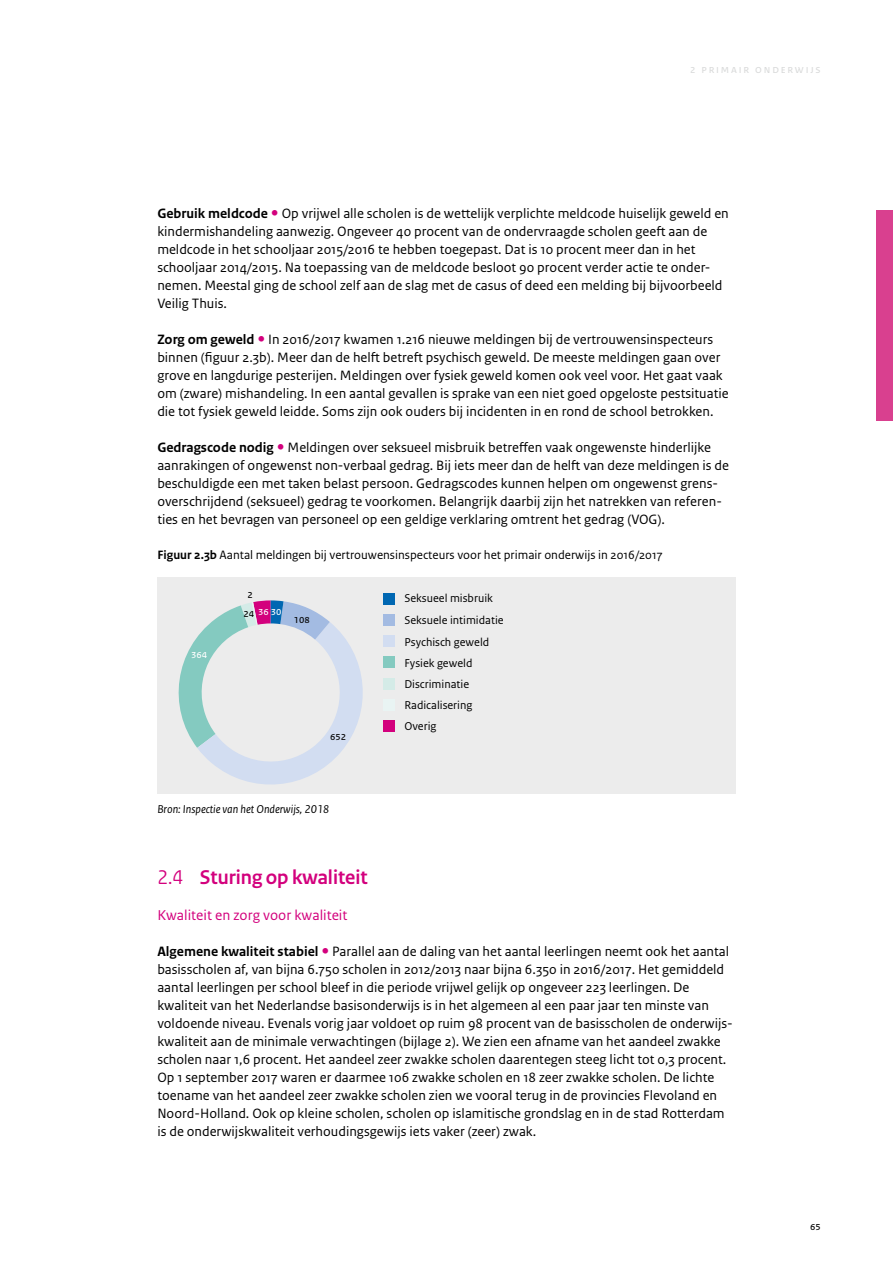
<style>
.page{position:relative;width:893px;height:1263px;background:#fff}
.page>*{position:absolute;margin:0;border:0;box-sizing:border-box;transform-origin:0 0}
._07_RO_Alineakop{font:700 21px "Rijksoverheid Sans Heading";color:#d3007d}
._08_RO_Tussenkop{font:15px "Rijksoverheid Sans Text";color:#d3007d}
._10_RO_Broodtekst__B{font:14.25px/18px "Rijksoverheid Sans Text";color:#000}
._05_RO_Tabel_figuur{font:12.75px "Rijksoverheid Sans Text";color:#000}
.t1{font:12px/19px "Rijksoverheid Sans Text";color:#000;text-align:center}
.Bronvermelding{font:italic 12px "Rijksoverheid Sans Text";color:#000}
.t2{font:12px "Rijksoverheid Sans Text";letter-spacing:.15em;color:#d9dada}
.t3{font:12px "Rijksoverheid Sans Text";color:#fff}
.s1{font-weight:700}
.s2{font-weight:400}
</style>
<div class="page">
<div style="left:876px;top:210px;width:17px;height:211px;background:#d9408f"></div>
<div style="left:157px;top:578px;width:579px;height:216px;background:#ececec"></div>
<div style="left:383px;top:720px;width:12px;height:12px;background:#d3007d"></div>
<div style="left:383px;top:699px;width:12px;height:11px;background:#e9f4f3"></div>
<div style="left:383px;top:678px;width:12px;height:11px;background:#d4ebe7"></div>
<div style="left:383px;top:657px;width:12px;height:11px;background:#84cac0"></div>
<div style="left:383px;top:635px;width:12px;height:12px;background:#d2ddf1"></div>
<div style="left:383px;top:614px;width:12px;height:11px;background:#a3bbe2"></div>
<div style="left:383px;top:593px;width:12px;height:11px;background:#0067b2"></div>
<svg style="left:178px;top:600px;width:185px;height:185px"></svg>
<p class="t2" style="left:690px;top:63px;width:132px">2 primair onderwijs</p>
<p class="_10_RO_Broodtekst__B" style="left:157px;top:204px;width:573px"><span class="s1">Gebruik meldcode</span> Op vrijwel alle scholen is de wettelijk verplichte meldcode huiselijk geweld en kindermishandeling aanwezig. Ongeveer 40 procent van de ondervraagde scholen geeft aan de meldcode in het schooljaar 2015/2016 te hebben toegepast. Dat is 10 procent meer dan in het schooljaar 2014/2015. Na toepassing van de meldcode besloot 90 procent verder actie te onder&shy;nemen. Meestal ging de school zelf aan de slag met de casus of deed een melding bij bijvoorbeeld Veilig Thuis.</p>
<p class="_10_RO_Broodtekst__B" style="left:157px;top:330px;width:573px"><span class="s1">Zorg om geweld</span> In 2016/2017 kwamen 1.216 nieuwe meldingen bij de vertrouwensinspecteurs binnen (figuur 2.3b). Meer dan de helft betreft psychisch geweld. De meeste meldingen gaan over grove en langdurige pesterijen. Meldingen over fysiek geweld komen ook veel voor. Het gaat vaak om (zware) mishandeling. In een aantal gevallen is sprake van een niet goed opgeloste pestsituatie die tot fysiek geweld leidde. Soms zijn ook ouders bij incidenten in en rond de school betrokken.</p>
<p class="_10_RO_Broodtekst__B" style="left:157px;top:438px;width:573px"><span class="s1">Gedragscode nodig</span> Meldingen over seksueel misbruik betreffen vaak ongewenste hinderlijke aanrakingen of ongewenst non-verbaal gedrag. Bij iets meer dan de helft van deze meldingen is de beschuldigde een met taken belast persoon. Gedragscodes kunnen helpen om ongewenst grens&shy;overschrijdend (seksueel) gedrag te voorkomen. Belangrijk daarbij zijn het natrekken van referen&shy;ties en het bevragen van personeel op een geldige verklaring omtrent het gedrag (VOG).</p>
<p class="_05_RO_Tabel_figuur" style="left:157px;top:548px;width:507px"><span class="s1">Figuur 2.3b</span> Aantal meldingen bij vertrouwensinspecteurs voor het primair onderwijs in 2016/2017</p>
<p class="t3" style="left:191px;top:647px;width:18px">364</p>
<p class="t1" style="left:244px;top:585px;width:12px">2<br>24</p>
<p class="t3" style="left:258px;top:604px;width:25px">36 30</p>
<p class="t1" style="left:294px;top:609px;width:18px">108</p>
<p class="t1" style="left:330px;top:726px;width:18px">652</p>
<p class="Bronvermelding" style="left:157px;top:803px;width:174px">Bron: Inspectie van het Onderwijs, 2018</p>
<p class="t1" style="left:404px;top:589px;width:90px">Seksueel misbruik</p>
<p class="t1" style="left:404px;top:611px;width:101px">Seksuele intimidatie</p>
<p class="t1" style="left:404px;top:632px;width:86px">Psychisch geweld</p>
<p class="t1" style="left:404px;top:653px;width:70px">Fysiek geweld</p>
<p class="t1" style="left:404px;top:675px;width:66px">Discriminatie</p>
<p class="t1" style="left:404px;top:696px;width:70px">Radicalisering</p>
<p class="t1" style="left:404px;top:717px;width:34px">Overig</p>
<p class="_07_RO_Alineakop" style="left:157px;top:865px;width:212px"><span class="s2">2.4</span> Sturing op kwaliteit</p>
<p class="_08_RO_Tussenkop" style="left:157px;top:906px;width:192px">Kwaliteit en zorg voor kwaliteit</p>
<p class="_10_RO_Broodtekst__B" style="left:157px;top:942px;width:577px"><span class="s1">Algemene kwaliteit stabiel</span> Parallel aan de daling van het aantal leerlingen neemt ook het aantal basisscholen af, van bijna 6.750 scholen in 2012/2013 naar bijna 6.350 in 2016/2017. Het gemiddeld aantal leerlingen per school bleef in die periode vrijwel gelijk op ongeveer 223 leerlingen. De kwaliteit van het Nederlandse basisonderwijs is in het algemeen al een paar jaar ten minste van voldoende niveau. Evenals vorig jaar voldoet op ruim 98 procent van de basisscholen de onderwijs&shy;kwaliteit aan de minimale verwachtingen (bijlage 2). We zien een afname van het aandeel zwakke scholen naar 1,6 procent. Het aandeel zeer zwakke scholen daarentegen steeg licht tot 0,3 procent.<br>Op 1 september 2017 waren er daarmee 106 zwakke scholen en 18 zeer zwakke scholen. De lichte toename van het aandeel zeer zwakke scholen zien we vooral terug in de provincies Flevoland en Noord-Holland. Ook op kleine scholen, scholen op islamitische grondslag en in de stad Rotterdam is de onderwijskwaliteit verhoudingsgewijs iets vaker (zeer) zwak.</p>
<p class="t1" style="left:810px;top:1216px;width:12px">65</p>
</div>
